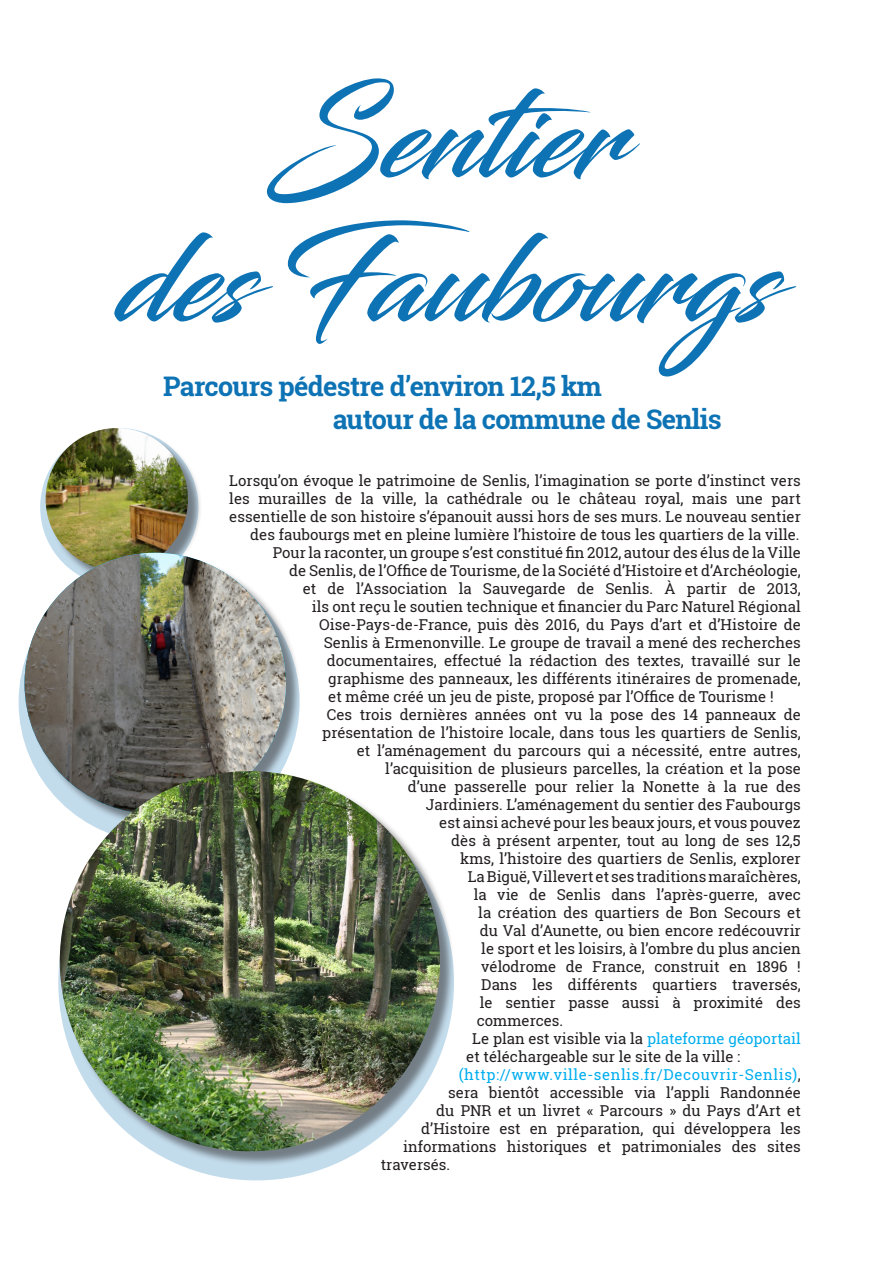
<style>
.page{position:relative;width:893px;height:1263px;background:#fff}
.page>*{position:absolute;margin:0;border:0;box-sizing:border-box;transform-origin:0 0}
.t1{font:120px "Blacksword";color:#0d73b4}
.t2{font:700 27px "Roboto Slab";letter-spacing:-.025em;color:#0d73b4}
.t3{font:15px/18px "Roboto Slab";color:#231f20;text-align:right}
.t4{font:15px "Roboto Slab";letter-spacing:.04em;color:#00aeef}
.s1{color:#00aeef}
.s2{color:#231f20}
</style>
<div class="page">
<div style="left:48px;top:430px;width:155px;height:155px;background:#231f20;opacity:.5"></div>
<img style="left:46px;top:428px;width:142px;height:127px">
<div style="left:27px;top:555px;width:274px;height:274px;background:#231f20;opacity:.5"></div>
<img style="left:24px;top:553px;width:262px;height:261px;border-radius:131px">
<div style="left:62px;top:773px;width:393px;height:393px;background:#231f20;opacity:.5"></div>
<img style="left:60px;top:771px;width:380px;height:380px;border-radius:190px">
<p class="t1" style="left:267px;top:65px;width:360px">Sentier</p>
<p class="t1" style="left:119px;top:209px;width:657px">des Faubourgs</p>
<p class="t2" style="left:163px;top:368px;width:440px">Parcours pédestre d’environ 12,5 km</p>
<p class="t2" style="left:333px;top:400px;width:390px">autour de la commune de Senlis</p>
<p class="t3" style="left:229px;top:471px;width:573px">Lorsqu’on évoque le patrimoine de Senlis, l’imagination se porte d’instinct vers les murailles de la ville, la cathédrale ou le château royal, mais une part essentielle de son histoire s’épanouit aussi hors de ses murs. Le nouveau sentier des faubourgs met en pleine lumière l’histoire de tous les quartiers de la ville.</p>
<p class="t3" style="left:273px;top:543px;width:530px">Pour la raconter, un groupe s’est constitué fin 2012, autour des élus de la Ville</p>
<p class="t3" style="left:289px;top:561px;width:513px">de Senlis, de l’Office de Tourisme, de la Société d’Histoire et d’Archéologie,</p>
<p class="t3" style="left:303px;top:579px;width:499px">et de l’Association la Sauvegarde de Senlis. À partir de 2013,</p>
<p class="t3" style="left:312px;top:597px;width:491px">ils ont reçu le soutien technique et financier du Parc Naturel Régional</p>
<p class="t3" style="left:319px;top:615px;width:483px">Oise-Pays-de-France, puis dès 2016, du Pays d’art et d’Histoire de</p>
<p class="t3" style="left:324px;top:633px;width:479px">Senlis à Ermenonville. Le groupe de travail a mené des recherches</p>
<p class="t3" style="left:327px;top:651px;width:476px">documentaires, effectué la rédaction des textes, travaillé sur le</p>
<p class="t3" style="left:328px;top:669px;width:474px">graphisme des panneaux, les différents itinéraires de promenade,</p>
<p class="t3" style="left:328px;top:687px;width:447px">et même créé un jeu de piste, proposé par l’Office de Tourisme !</p>
<p class="t3" style="left:327px;top:705px;width:475px">Ces trois dernières années ont vu la pose des 14 panneaux de</p>
<p class="t3" style="left:322px;top:723px;width:480px">présentation de l’histoire locale, dans tous les quartiers de Senlis,</p>
<p class="t3" style="left:357px;top:741px;width:446px">et l’aménagement du parcours qui a nécessité, entre autres,</p>
<p class="t3" style="left:385px;top:759px;width:417px">l’acquisition de plusieurs parcelles, la création et la pose</p>
<p class="t3" style="left:408px;top:777px;width:395px">d’une passerelle pour relier la Nonette à la rue des</p>
<p class="t3" style="left:426px;top:795px;width:377px">Jardiniers. L’aménagement du sentier des Faubourgs</p>
<p class="t3" style="left:439px;top:813px;width:363px">est ainsi achevé pour les beaux jours, et vous pouvez</p>
<p class="t3" style="left:451px;top:831px;width:351px">dès à présent arpenter, tout au long de ses 12,5</p>
<p class="t3" style="left:460px;top:849px;width:342px">kms, l’histoire des quartiers de Senlis, explorer</p>
<p class="t3" style="left:468px;top:867px;width:335px">La Biguë, Villevert et ses traditions maraîchères,</p>
<p class="t3" style="left:474px;top:885px;width:329px">la vie de Senlis dans l’après-guerre, avec</p>
<p class="t3" style="left:478px;top:903px;width:324px">la création des quartiers de Bon Secours et</p>
<p class="t3" style="left:480px;top:921px;width:323px">du Val d’Aunette, ou bien encore redécouvrir</p>
<p class="t3" style="left:481px;top:939px;width:321px">le sport et les loisirs, à l’ombre du plus ancien</p>
<p class="t3" style="left:481px;top:957px;width:321px">vélodrome de France, construit en 1896 !</p>
<p class="t3" style="left:481px;top:975px;width:321px">Dans les différents quartiers traversés,</p>
<p class="t3" style="left:480px;top:993px;width:323px">le sentier passe aussi à proximité des</p>
<p class="t3" style="left:477px;top:1011px;width:88px">commerces.</p>
<p class="t3" style="left:466px;top:1029px;width:336px;text-align:left;text-indent:6px">Le plan est visible via la <span class="s1">plateforme géoportail </span>et téléchargeable sur le site de la ville :</p>
<p class="t4" style="left:459px;top:1064px;width:343px">(http://www.ville-senlis.fr/Decouvrir-Senlis)<span class="s2">,</span></p>
<p class="t3" style="left:448px;top:1083px;width:354px">sera bientôt accessible via l’appli Randonnée</p>
<p class="t3" style="left:436px;top:1101px;width:366px">du PNR et un livret « Parcours » du Pays d’Art et</p>
<p class="t3" style="left:421px;top:1119px;width:381px">d’Histoire est en préparation, qui développera les</p>
<p class="t3" style="left:403px;top:1137px;width:399px">informations historiques et patrimoniales des sites</p>
<p class="t3" style="left:381px;top:1155px;width:71px">traversés.</p>
</div>
